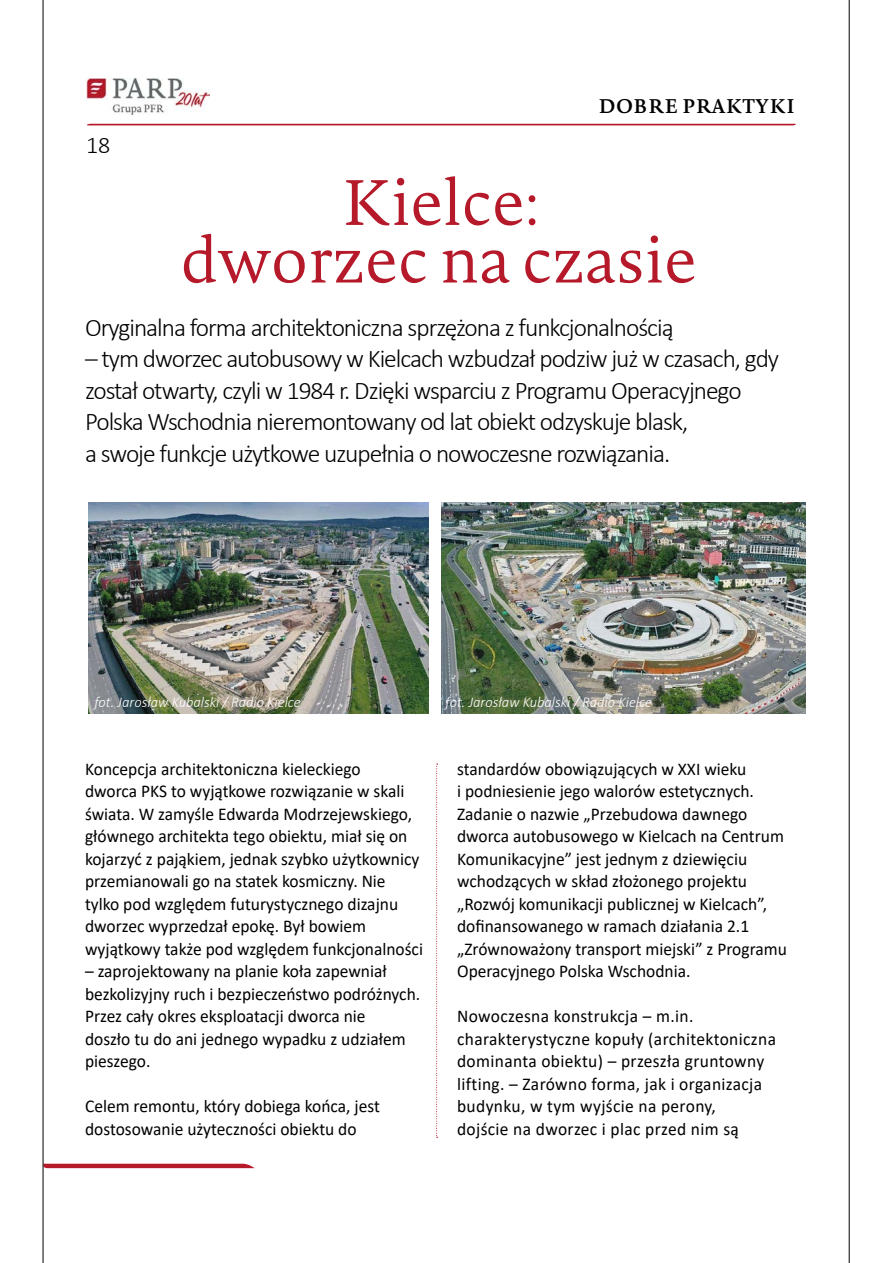
<style>
.page{position:relative;width:893px;height:1263px;background:#fff}
.page>*{position:absolute;margin:0;border:0;box-sizing:border-box;transform-origin:0 0}
.t1{font:300 63px/57.6px "Novel Pro";color:#b61929;text-align:center}
.t2{font:300 25.5px/31.5px "Calibri";letter-spacing:-.04em;color:#000}
.t3{font:300 24px "Calibri";color:#000}
.t4{font:600 19.5px "Novel Pro";letter-spacing:.01em;color:#000}
.t5{font:18px/22.5px "Calibri";color:#000}
.t6{font:18px/22.5px "Calibri";letter-spacing:.02em;color:#000}
.t7{font:italic 300 15px "Calibri";color:#fff}
</style>
<div class="page">
<svg style="left:436px;top:764px;width:2px;height:374px"></svg>
<svg style="left:44px;top:1164px;width:211px;height:4px"></svg>
<img style="left:87px;top:79px;width:122px;height:35px">
<img style="left:88px;top:503px;width:340px;height:210px">
<img style="left:441px;top:503px;width:364px;height:210px">
<svg style="left:87px;top:124px;width:709px;height:1px"></svg>
<hr style="left:43px;top:0;width:1px;height:1263px;background:#000">
<hr style="left:849px;top:0;width:1px;height:1263px;background:#000">
<h3 class="t3" style="left:86px;top:130px;width:26px">18</h3>
<h1 class="t4" style="left:599px;top:91px;width:198px">DOBRE PRKTYKI</h1>
<h2 class="t1" style="left:180px;top:172px;width:518px">Kielce:<br>dworzec na czasie</h2>
<p class="t2" style="left:85px;top:311px;width:590px">Oryginalna forma architektoniczna sprzężona z funkcjonalnością</p>
<p class="t2" style="left:85px;top:343px;width:696px">– tym dworzec autobusowy w Kielcach wzbudzał podziw już w czasach, gdy</p>
<p class="t2" style="left:85px;top:374px;width:658px">został otwarty, czyli w 1984 r. Dzięki wsparciu z Programu Operacyjnego<br>Polska Wschodnia nieremontowany od lat obiekt odzyskuje blask,<br>a swoje funkcje użytkowe uzupełnia o nowoczesne rozwiązania.</p>
<p class="t7" style="left:94px;top:692px;width:208px">fot. Jarosław Kubalski / Radio Kielce</p>
<p class="t7" style="left:445px;top:692px;width:208px">fot. Jarosław Kubalski / Radio Kielce</p>
<p class="t5" style="left:85px;top:757px;width:339px">Koncepcja architektoniczna kieleckiego<br>dworca PKS to wyjątkowe rozwiązanie w skali świata. W zamyśle Edwarda Modrzejewskiego, głównego architekta tego obiektu, miał się on kojarzyć z pająkiem, jednak szybko użytkownicy przemianowali go na statek kosmiczny. Nie tylko pod względem futurystycznego dizajnu dworzec wyprzedzał epokę. Był bowiem wyjątkowy także pod względem funkcjonalności</p>
<p class="t5" style="left:85px;top:959px;width:303px">– zaprojektowany na planie koła zapewniał</p>
<p class="t5" style="left:85px;top:982px;width:337px">bezkolizyjny ruch i bezpieczeństwo podróżnych.<br>Przez cały okres eksploatacji dworca nie<br>doszło tu do ani jednego wypadku z udziałem pieszego.</p>
<p class="t5" style="left:85px;top:1094px;width:296px">Celem remontu, który dobiega końca, jest dostosowanie użyteczności obiektu do</p>
<p class="t5" style="left:457px;top:757px;width:331px">standardów obowiązujących w XXI wieku<br>i podniesienie jego walorów estetycznych.<br>Zadanie o nazwie „Przebudowa dawnego dworca autobusowego w Kielcach na Centrum Komunikacyjne” jest jednym z dziewięciu wchodzących w skład złożonego projektu „Rozwój komunikacji publicznej w Kielcach”, dofinansowanego w ramach działania 2.1 „Zrównoważony transport miejski” z Programu Operacyjnego Polska Wschodnia.</p>
<p class="t6" style="left:457px;top:1004px;width:320px">Nowoczesna konstrukcja – m.in. charakterystyczne kopuły (architektoniczna dominanta obiektu) – przeszła gruntowny lifting. – Zarówno forma, jak i organizacja budynku, w tym wyjście na perony,<br>dojście na dworzec i plac przed nim są</p>
</div>
